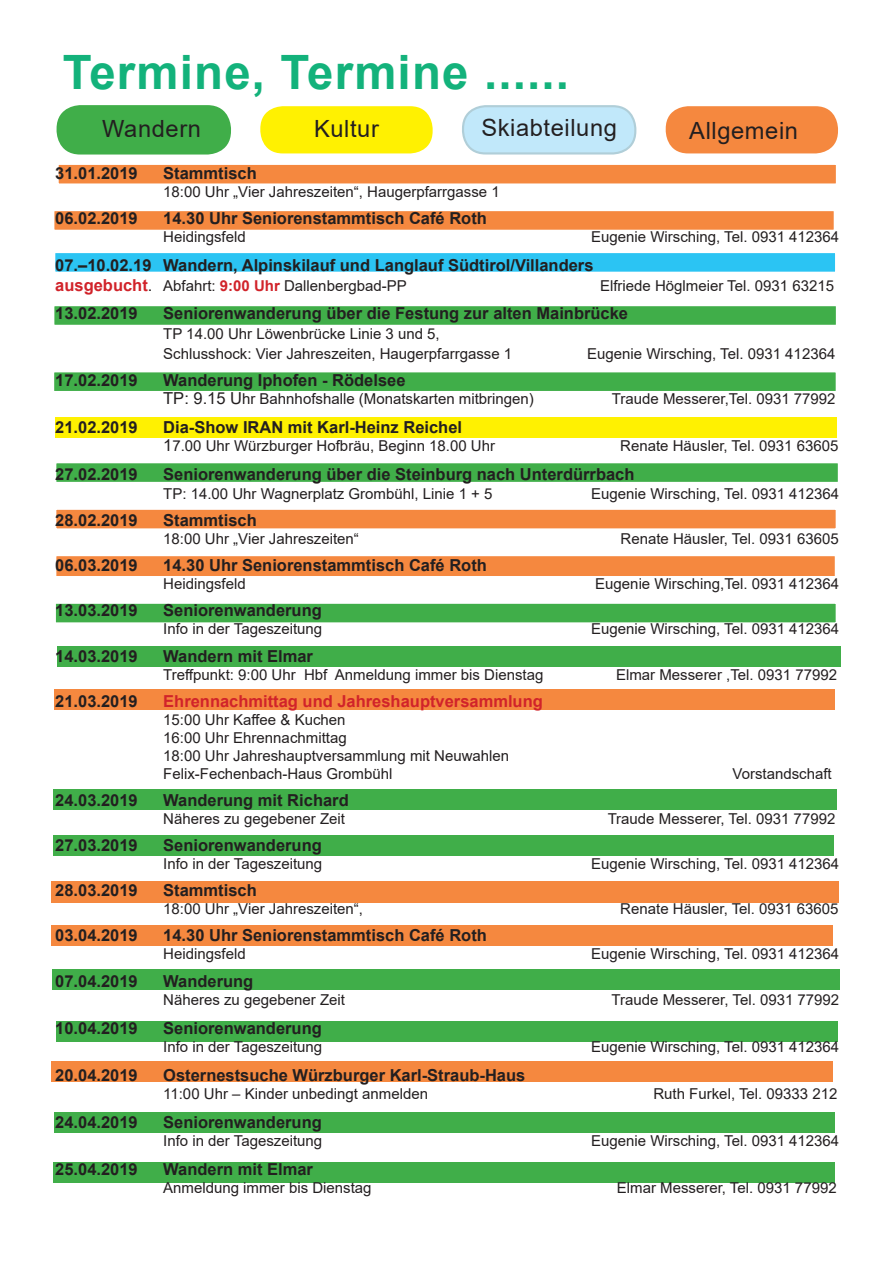
<style>
.page{position:relative;width:893px;height:1263px;background:#fff}
.page>*{position:absolute;margin:0;border:0;box-sizing:border-box;transform-origin:0 0}
.head{font:700 47.4px "Arial";letter-spacing:.025em;color:#13b27b}
.head-2{font:23.7px "Arial";letter-spacing:.025em;color:#231f20}
.Textkörper{font:700 16.5px "Arial";color:#231f20}
.t1{font:700 16.5px "Arial";color:#d1232a}
.Textkörper-2{font:15px/18px "Arial";color:#231f20}
.s1{font-weight:700;font-size:16.5px;color:#d1232a}
.s2{font-size:16.5px}
.s3{font-weight:700;color:#d1232a}
</style>
<div class="page">
<div style="left:51px;top:925px;width:782px;height:21px;background:#f5883f"></div>
<div style="left:53px;top:969px;width:787px;height:21px;background:#40ae49"></div>
<div style="left:53px;top:835px;width:781px;height:21px;background:#40ae49"></div>
<div style="left:53px;top:790px;width:784px;height:20px;background:#40ae49"></div>
<div style="left:54px;top:689px;width:781px;height:21px;background:#f5883f"></div>
<div style="left:53px;top:251px;width:784px;height:23px;background:#2bc4f3;border:2px solid #fff"></div>
<div style="left:54px;top:461px;width:786px;height:23px;background:#40ae49;border:2px solid #fff"></div>
<div style="left:54px;top:602px;width:784px;height:22px;background:#40ae49;border:2px solid #fff"></div>
<div style="left:58px;top:646px;width:783px;height:21px;background:#40ae49"></div>
<div style="left:54px;top:508px;width:784px;height:22px;background:#f5883f;border:2px solid #fff"></div>
<div style="left:57px;top:163px;width:781px;height:23px;background:#f5883f;border:2px solid #fff"></div>
<div style="left:52px;top:209px;width:784px;height:23px;background:#f5883f;border:2px solid #fff"></div>
<div style="left:52px;top:304px;width:786px;height:23px;background:#40ae49;border:2px solid #fff"></div>
<div style="left:55px;top:417px;width:782px;height:20px;background:#fff101"></div>
<div style="left:56px;top:1021px;width:782px;height:21px;background:#40ae49"></div>
<div style="left:54px;top:554px;width:783px;height:24px;background:#f5883f;border:2px solid #fff"></div>
<div style="left:52px;top:881px;width:787px;height:22px;background:#f5883f"></div>
<div style="left:54px;top:1112px;width:781px;height:21px;background:#40ae49"></div>
<div style="left:58px;top:106px;width:172px;height:47px;background:#40ae49;border-radius:22px"></div>
<div style="left:57px;top:105px;width:174px;height:50px;border:2px solid #40ae49;border-radius:22px"></div>
<div style="left:260px;top:106px;width:173px;height:47px;background:#fff101;border-radius:22px"></div>
<div style="left:463px;top:106px;width:172px;height:47px;background:#c1e8fa;border-radius:22px"></div>
<div style="left:462px;top:105px;width:174px;height:50px;border:2px solid #b0ced8;border-radius:22px"></div>
<div style="left:666px;top:106px;width:172px;height:47px;background:#f5883f;border-radius:22px"></div>
<div style="left:53px;top:1162px;width:782px;height:21px;background:#40ae49"></div>
<div style="left:52px;top:370px;width:786px;height:23px;background:#40ae49;border:2px solid #fff"></div>
<div style="left:51px;top:1061px;width:782px;height:21px;background:#f5883f"></div>
<p class="head" style="left:63px;top:38px;width:508px">Termine, Termine ......</p>
<p class="head-2" style="left:102px;top:113px;width:100px">Wandern</p>
<p class="head-2" style="left:314px;top:113px;width:66px">Kultur</p>
<p class="head-2" style="left:481px;top:112px;width:137px">Skiabteilung</p>
<p class="head-2" style="left:689px;top:114px;width:110px">Allgemein</p>
<p class="Textkörper" style="left:55px;top:162px;width:84px">31.01.2019</p>
<p class="Textkörper" style="left:163px;top:162px;width:95px">Stammtisch</p>
<p class="Textkörper-2" style="left:163px;top:183px;width:338px">18:00 Uhr „Vier Jahreszeiten“, Haugerpfarrgasse 1</p>
<p class="Textkörper" style="left:55px;top:207px;width:84px">06.02.2019</p>
<p class="Textkörper" style="left:163px;top:207px;width:325px">14.30 Uhr Seniorenstammtisch Café Roth</p>
<p class="Textkörper-2" style="left:163px;top:228px;width:84px">Heidingsfeld</p>
<p class="Textkörper-2" style="left:591px;top:228px;width:250px">Eugenie Wirsching, Tel. 0931 412364</p>
<p class="Textkörper" style="left:55px;top:253px;width:540px">07.–10.02.19 Wandern, Alpinskilauf und Langlauf Südtirol/Villanders</p>
<p class="Textkörper-2" style="left:55px;top:276px;width:353px"><span class="s1">ausgebucht</span><span class="s2">.</span> Abfahrt: <span class="s3">9:00 Uhr</span> Dallenbergbad-PP</p>
<p class="Textkörper-2" style="left:600px;top:276px;width:235px">Elfriede Höglmeier Tel. 0931 63215</p>
<p class="Textkörper" style="left:55px;top:302px;width:84px">13.02.2019</p>
<p class="Textkörper" style="left:163px;top:302px;width:466px">Seniorenwanderung über die Festung zur alten Mainbrücke</p>
<p class="Textkörper-2" style="left:163px;top:325px;width:278px">TP 14.00 Uhr Löwenbrücke Linie 3 und 5,</p>
<p class="Textkörper-2" style="left:163px;top:345px;width:351px">Schlusshock: Vier Jahreszeiten, Haugerpfarrgasse 1</p>
<p class="Textkörper-2" style="left:587px;top:345px;width:250px">Eugenie Wirsching, Tel. 0931 412364</p>
<p class="Textkörper" style="left:55px;top:369px;width:84px">17.02.2019</p>
<p class="Textkörper" style="left:163px;top:369px;width:244px">Wanderung Iphofen - Rödelsee</p>
<p class="Textkörper-2" style="left:163px;top:390px;width:372px"><span class="s2">TP: 9.15 U</span>hr Bahnhofshalle (Monatskarten mitbringen)</p>
<p class="Textkörper-2" style="left:612px;top:390px;width:225px">Traude Messerer,Tel. 0931 77992</p>
<p class="Textkörper" style="left:55px;top:415px;width:84px">21.02.2019</p>
<p class="Textkörper" style="left:163px;top:415px;width:300px">Dia-Show IRAN mit Karl-Heinz Reichel</p>
<p class="Textkörper-2" style="left:163px;top:436px;width:333px"><span class="s2">1</span>7.00 Uhr Würzburger Hofbräu, Beginn 18.00 Uhr</p>
<p class="Textkörper-2" style="left:620px;top:436px;width:220px">Renate Häusler, Tel. 0931 63605</p>
<p class="Textkörper" style="left:55px;top:462px;width:84px">27.02.2019</p>
<p class="Textkörper" style="left:163px;top:462px;width:473px">Seniorenwanderung über die Steinburg nach Unterdürrbach</p>
<p class="Textkörper-2" style="left:163px;top:485px;width:331px">TP: 14.00 Uhr Wagnerplatz Grombühl, Linie 1 + 5</p>
<p class="Textkörper-2" style="left:591px;top:485px;width:250px">Eugenie Wirsching, Tel. 0931 412364</p>
<p class="Textkörper" style="left:55px;top:509px;width:84px">28.02.2019</p>
<p class="Textkörper" style="left:163px;top:509px;width:95px">Stammtisch</p>
<p class="Textkörper-2" style="left:163px;top:530px;width:197px">18:00 Uhr „Vier Jahreszeiten“</p>
<p class="Textkörper-2" style="left:620px;top:530px;width:220px">Renate Häusler, Tel. 0931 63605</p>
<p class="Textkörper" style="left:55px;top:554px;width:84px">06.03.2019</p>
<p class="Textkörper" style="left:163px;top:554px;width:325px">14.30 Uhr Seniorenstammtisch Café Roth</p>
<p class="Textkörper-2" style="left:163px;top:575px;width:84px">Heidingsfeld</p>
<p class="Textkörper-2" style="left:595px;top:575px;width:245px">Eugenie Wirsching,Tel. 0931 412364</p>
<p class="Textkörper" style="left:55px;top:599px;width:84px">13.03.2019</p>
<p class="Textkörper" style="left:163px;top:599px;width:160px">Seniorenwanderung</p>
<p class="Textkörper-2" style="left:163px;top:620px;width:160px">Info in der Tageszeitung</p>
<p class="Textkörper-2" style="left:591px;top:620px;width:250px">Eugenie Wirsching, Tel. 0931 412364</p>
<p class="Textkörper" style="left:55px;top:644px;width:84px">14.03.2019</p>
<p class="Textkörper" style="left:163px;top:644px;width:151px">Wandern mit Elmar</p>
<p class="Textkörper-2" style="left:163px;top:665px;width:382px">Treffpunkt: 9:00 Uhr Hbf Anmeldung immer bis Dienstag</p>
<p class="Textkörper-2" style="left:616px;top:665px;width:222px">Elmar Messerer ,Tel. 0931 77992</p>
<p class="Textkörper" style="left:55px;top:689px;width:84px">21.03.2019</p>
<p class="t1" style="left:163px;top:689px;width:381px">Ehrennachmittag und Jahreshauptversammlung</p>
<p class="Textkörper-2" style="left:163px;top:710px;width:184px">15:00 Uhr Kaffee &amp; Kuchen</p>
<p class="Textkörper-2" style="left:163px;top:728px;width:347px">16:00 Uhr Ehrennachmittag<br>18:00 Uhr Jahreshauptversammlung mit Neuwahlen<br>Felix-Fechenbach-Haus Grombühl</p>
<p class="Textkörper-2" style="left:732px;top:764px;width:101px">Vorstandschaft</p>
<p class="Textkörper" style="left:55px;top:788px;width:84px">24.03.2019</p>
<p class="Textkörper" style="left:163px;top:788px;width:187px">Wanderung mit Richard</p>
<p class="Textkörper-2" style="left:163px;top:809px;width:183px">Näheres zu gegebener Zeit</p>
<p class="Textkörper-2" style="left:608px;top:809px;width:229px">Traude Messerer, Tel. 0931 77992</p>
<p class="Textkörper" style="left:55px;top:833px;width:84px">27.03.2019</p>
<p class="Textkörper" style="left:163px;top:833px;width:160px">Seniorenwanderung</p>
<p class="Textkörper-2" style="left:163px;top:854px;width:160px">Info in der Tageszeitung</p>
<p class="Textkörper-2" style="left:591px;top:854px;width:250px">Eugenie Wirsching, Tel. 0931 412364</p>
<p class="Textkörper" style="left:55px;top:878px;width:84px">28.03.2019</p>
<p class="Textkörper" style="left:163px;top:878px;width:95px">Stammtisch</p>
<p class="Textkörper-2" style="left:163px;top:899px;width:201px">18:00 Uhr „Vier Jahreszeiten“,</p>
<p class="Textkörper-2" style="left:620px;top:899px;width:220px">Renate Häusler, Tel. 0931 63605</p>
<p class="Textkörper" style="left:55px;top:923px;width:84px">03.04.2019</p>
<p class="Textkörper" style="left:163px;top:923px;width:325px">14.30 Uhr Seniorenstammtisch Café Roth</p>
<p class="Textkörper-2" style="left:163px;top:944px;width:84px">Heidingsfeld</p>
<p class="Textkörper-2" style="left:591px;top:944px;width:250px">Eugenie Wirsching, Tel. 0931 412364</p>
<p class="Textkörper" style="left:55px;top:970px;width:84px">07.04.2019</p>
<p class="Textkörper" style="left:163px;top:970px;width:92px">Wanderung</p>
<p class="Textkörper-2" style="left:163px;top:991px;width:183px">Näheres zu gegebener Zeit</p>
<p class="Textkörper-2" style="left:612px;top:991px;width:229px">Traude Messerer, Tel. 0931 77992</p>
<p class="Textkörper" style="left:55px;top:1017px;width:84px">10.04.2019</p>
<p class="Textkörper" style="left:163px;top:1017px;width:160px">Seniorenwanderung</p>
<p class="Textkörper-2" style="left:163px;top:1038px;width:160px">Info in der Tageszeitung</p>
<p class="Textkörper-2" style="left:591px;top:1038px;width:250px">Eugenie Wirsching, Tel. 0931 412364</p>
<p class="Textkörper" style="left:55px;top:1063px;width:84px">20.04.2019</p>
<p class="Textkörper" style="left:163px;top:1063px;width:364px">Osternestsuche Würzburger Karl-Straub-Haus</p>
<p class="Textkörper-2" style="left:163px;top:1084px;width:266px">11:00 Uhr – Kinder unbedingt anmelden</p>
<p class="Textkörper-2" style="left:653px;top:1084px;width:185px">Ruth Furkel, Tel. 09333 212</p>
<p class="Textkörper" style="left:55px;top:1110px;width:84px">24.04.2019</p>
<p class="Textkörper" style="left:163px;top:1110px;width:160px">Seniorenwanderung</p>
<p class="Textkörper-2" style="left:163px;top:1131px;width:160px">Info in der Tageszeitung</p>
<p class="Textkörper-2" style="left:591px;top:1131px;width:250px">Eugenie Wirsching, Tel. 0931 412364</p>
<p class="Textkörper" style="left:55px;top:1157px;width:84px">25.04.2019</p>
<p class="Textkörper" style="left:163px;top:1157px;width:151px">Wandern mit Elmar</p>
<p class="Textkörper-2" style="left:163px;top:1178px;width:210px">Anmeldung immer bis Dienstag</p>
<p class="Textkörper-2" style="left:617px;top:1178px;width:221px">Elmar Messerer, Tel. 0931 77992</p>
</div>
